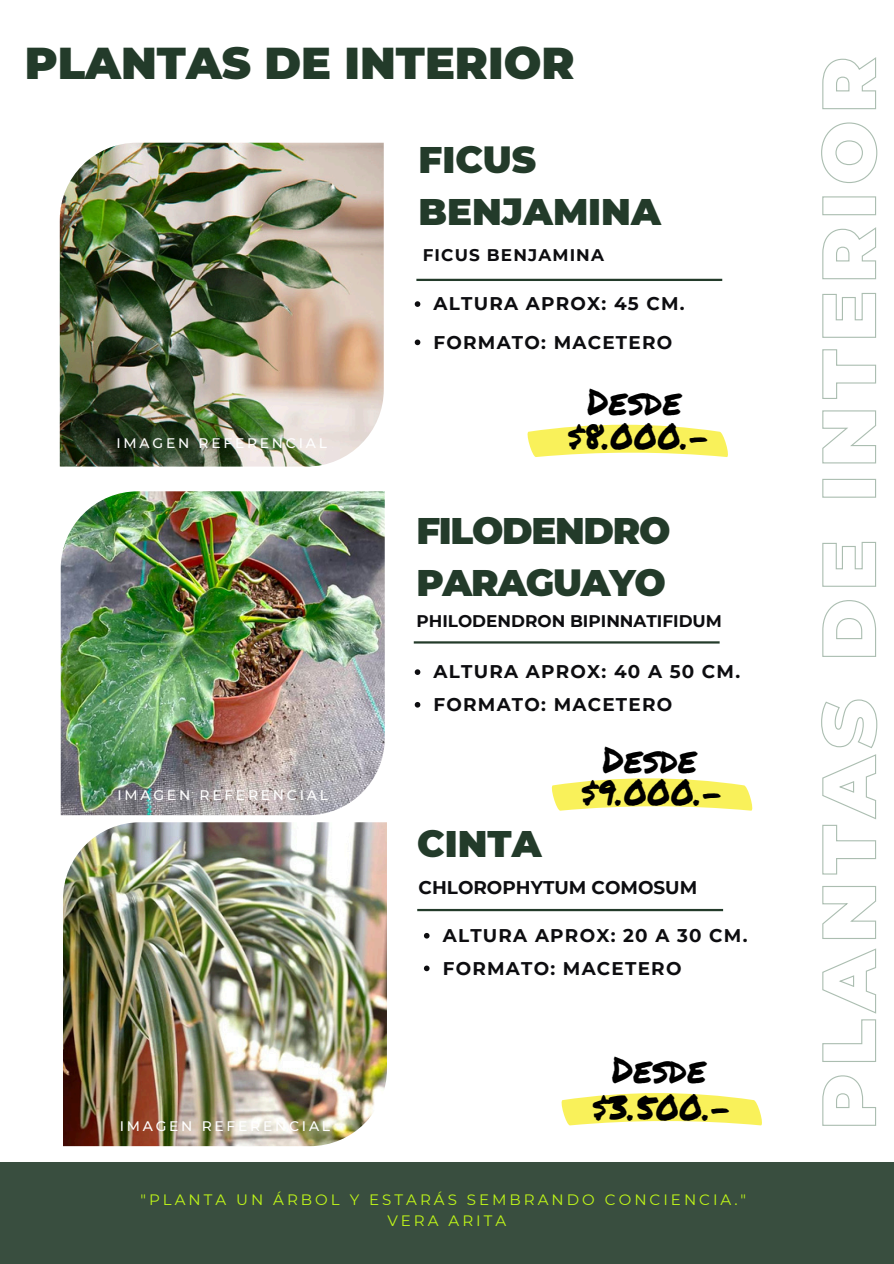
<style>
.page{position:relative;width:894px;height:1264px;background:#fff}
.page>*{position:absolute;margin:0;border:0;box-sizing:border-box;transform-origin:0 0}
.t1{font:900 44.55px "Montserrat";color:#233b2a}
.t2{font:900 37.05px/51.8px "Montserrat";letter-spacing:-.035em;color:#233b2a}
.t3{font:900 37.05px/51.8px "Montserrat";color:#233b2a}
.t4{font:36.3px "Permanent Marker";color:#000}
.t5{font:34.2px "Permanent Marker";color:#000}
.t6{font:700 18.3px/32.7px "Montserrat";letter-spacing:.065em;color:#0d0d10}
.t7{font:700 18.3px "Montserrat";color:#0d0d10}
.t8{font:700 16.8px "Montserrat";color:#0d0d10}
.t9{font:700 16.8px "Montserrat";letter-spacing:.065em;color:#0d0d10}
.t10{font:15px "Montserrat";letter-spacing:.2em;color:#c0f718}
.t11{font:500 13.8px "Montserrat";letter-spacing:.2em;color:#fff}
</style>
<div class="page">
<div style="left:0;top:1162px;width:893px;height:101px;background:#394e3f"></div>
<img style="left:60px;top:143px;width:323px;height:323px">
<img style="left:61px;top:491px;width:323px;height:324px">
<hr style="left:416px;top:279px;width:306px;height:2px;background:#233b2a">
<svg style="left:414px;top:301px;width:6px;height:6px"></svg>
<svg style="left:414px;top:339px;width:6px;height:6px"></svg>
<hr style="left:413px;top:641px;width:306px;height:2px;background:#233b2a">
<svg style="left:527px;top:425px;width:201px;height:32px"></svg>
<svg style="left:551px;top:778px;width:202px;height:32px"></svg>
<svg style="left:414px;top:669px;width:6px;height:6px"></svg>
<svg style="left:414px;top:702px;width:6px;height:5px"></svg>
<svg style="left:821px;top:57px;width:56px;height:1069px"></svg>
<img style="left:63px;top:822px;width:324px;height:324px">
<hr style="left:417px;top:908px;width:305px;height:3px;background:#233b2a">
<svg style="left:561px;top:1093px;width:201px;height:32px"></svg>
<svg style="left:424px;top:933px;width:5px;height:5px"></svg>
<svg style="left:424px;top:965px;width:5px;height:6px"></svg>
<p class="t1" style="left:25px;top:36px;width:551px">PLANTAS DE INTERIOR</p>
<h4 class="t3" style="left:418px;top:134px;width:244px">FICUS<br>BENJAMINA</h4>
<p class="t9" style="left:422px;top:245px;width:183px">FICUS BENJAMINA</p>
<p class="t6" style="left:433px;top:284px;width:252px;line-height:38.2px">ALTURA APROX: 45 CM.<br>FORMATO: MACETERO</p>
<p class="t11" style="left:116px;top:435px;width:212px">IMAGEN REFERENCIAL</p>
<h5 class="t4" style="left:587px;top:375px;width:96px">Desde</h5>
<p class="t5" style="left:567px;top:411px;width:144px">$8.000.-</p>
<h3 class="t2" style="left:416px;top:505px;width:255px">FILODENDRO<br>PARAGUAYO</h3>
<h5 class="t8" style="left:416px;top:611px;width:307px">PHILODENDRON BIPINNATIFIDUM</h5>
<p class="t6" style="left:433px;top:655px;width:308px">ALTURA APROX: 40 A 50 CM.<br>FORMATO: MACETERO</p>
<h4 class="t4" style="left:602px;top:732px;width:96px">Desde</h4>
<p class="t11" style="left:117px;top:786px;width:212px">IMAGEN REFERENCIAL</p>
<p class="t5" style="left:580px;top:767px;width:144px">$9.000.-</p>
<h4 class="t2" style="left:417px;top:817px;width:126px">CINTA</h4>
<h4 class="t7" style="left:418px;top:876px;width:280px">CHLOROPHYTUM COMOSUM</h4>
<p class="t6" style="left:442px;top:919px;width:306px">ALTURA APROX: 20 A 30 CM.<br>FORMATO: MACETERO</p>
<h5 class="t11" style="left:120px;top:1117px;width:212px">IMAGEN REFERENCIAL</h5>
<h4 class="t4" style="left:611px;top:1043px;width:96px">Desde</h4>
<h3 class="t5" style="left:591px;top:1081px;width:141px">$3.500.-</h3>
<p class="t10" style="left:140px;top:1190px;width:607px">"PLANTA UN ÁRBOL Y ESTARÁS SEMBRANDO CONCIENCIA."</p>
<h3 class="t10" style="left:387px;top:1211px;width:120px">VERA ARITA</h3>
</div>
